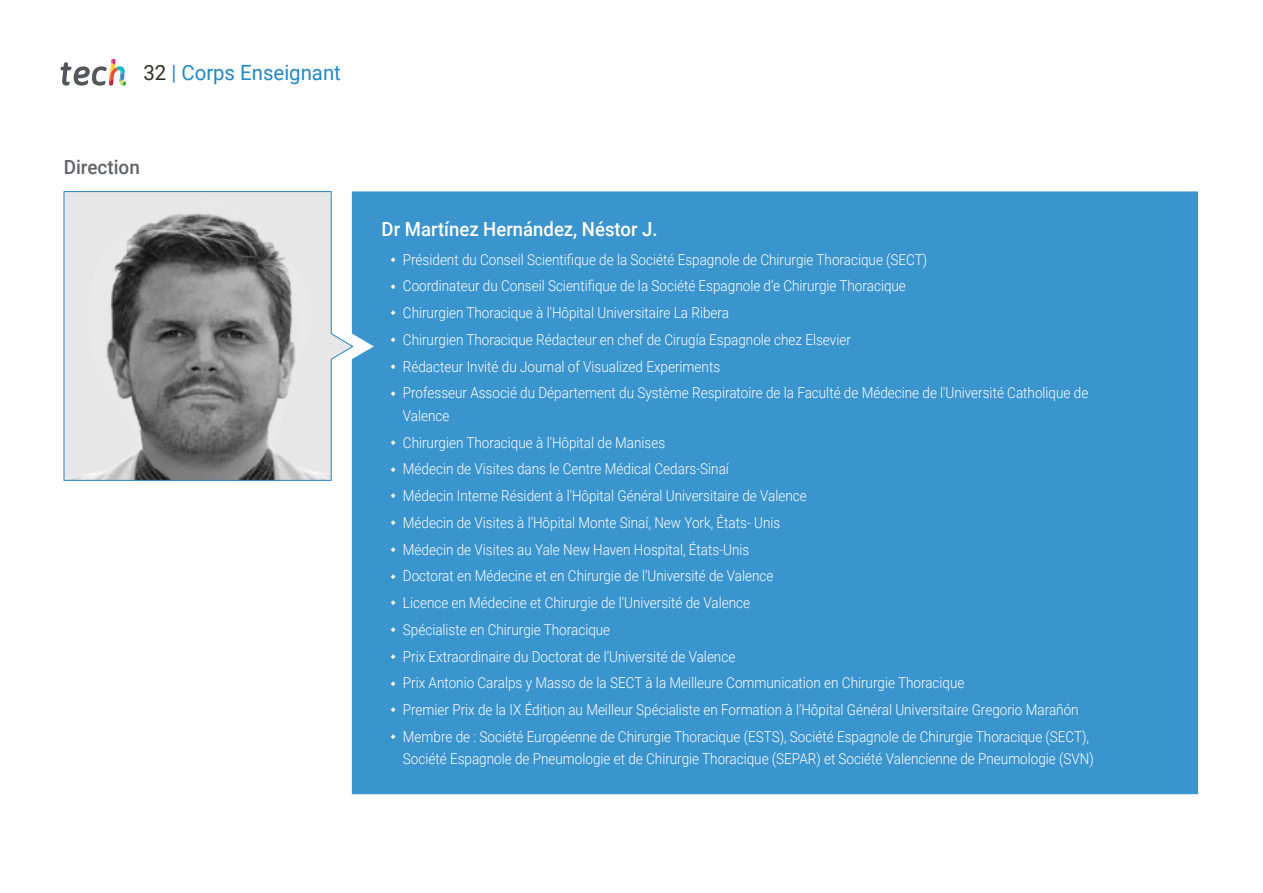
<style>
.page{position:relative;width:1263px;height:893px;background:#fff}
.page>*{position:absolute;margin:0;border:0;box-sizing:border-box;transform-origin:0 0}
.t1{font:21px "Roboto";color:#2488c9}
.t2{font:500 19.5px "Roboto";color:#fff;scale:.95 1}
.t3{font:500 19.5px "Roboto";color:#61646a}
.t4{font:300 15px/26.7px "Roboto";color:#fff;scale:.9 1}
.s1{color:#312e20}
</style>
<div class="page">
<svg style="left:64px;top:191px;width:288px;height:290px;background:#acadae"></svg>
<div style="left:352px;top:191px;width:846px;height:603px;background:#3a94ce"></div>
<svg style="left:61px;top:59px;width:65px;height:27px"></svg>
<svg style="left:391px;top:257px;width:4px;height:5px"></svg>
<svg style="left:391px;top:284px;width:4px;height:5px"></svg>
<svg style="left:391px;top:310px;width:4px;height:5px"></svg>
<svg style="left:391px;top:337px;width:4px;height:5px"></svg>
<svg style="left:391px;top:364px;width:4px;height:5px"></svg>
<svg style="left:391px;top:391px;width:4px;height:5px"></svg>
<svg style="left:391px;top:440px;width:4px;height:5px"></svg>
<svg style="left:391px;top:467px;width:4px;height:5px"></svg>
<svg style="left:391px;top:493px;width:4px;height:5px"></svg>
<svg style="left:391px;top:520px;width:4px;height:5px"></svg>
<svg style="left:391px;top:547px;width:4px;height:5px"></svg>
<svg style="left:391px;top:574px;width:4px;height:5px"></svg>
<svg style="left:391px;top:600px;width:4px;height:5px"></svg>
<svg style="left:391px;top:627px;width:4px;height:5px"></svg>
<svg style="left:391px;top:654px;width:4px;height:5px"></svg>
<svg style="left:391px;top:681px;width:4px;height:5px"></svg>
<svg style="left:391px;top:707px;width:4px;height:5px"></svg>
<svg style="left:391px;top:734px;width:4px;height:5px"></svg>
<h1 class="t1" style="left:144px;top:57px;width:199px"><span class="s1">32</span> | Corps Enseignant</h1>
<h2 class="t3" style="left:64px;top:154px;width:78px">Direction</h2>
<h2 class="t2" style="left:382px;top:215px;width:292px">Dr Martínez Hernández, Néstor J.</h2>
<p class="t4" style="left:403px;top:245px;width:763px">Président du Conseil Scientifique de la Société Espagnole de Chirurgie Thoracique (SECT)<br>Coordinateur du Conseil Scientifique de la Société Espagnole d’e Chirurgie Thoracique<br>Chirurgien Thoracique à l'Hôpital Universitaire La Ribera<br>Chirurgien Thoracique Rédacteur en chef de Cirugía Espagnole chez Elsevier<br>Rédacteur Invité du Journal of Visualized Experiments<br>Professeur Associé du Département du Système Respiratoire de la Faculté de Médecine de l'Université Catholique de</p>
<p class="t4" style="left:403px;top:402px;width:764px">Valence<br>Chirurgien Thoracique à l'Hôpital de Manises<br>Médecin de Visites dans le Centre Médical Cedars-Sinaí<br>Médecin Interne Résident à l'Hôpital Général Universitaire de Valence<br>Médecin de Visites à l’Hôpital Monte Sinaí, New York, États- Unis<br>Médecin de Visites au Yale New Haven Hospital, États-Unis<br>Doctorat en Médecine et en Chirurgie de l’Université de Valence<br>Licence en Médecine et Chirurgie de l'Université de Valence<br>Spécialiste en Chirurgie Thoracique<br>Prix Extraordinaire du Doctorat de l’Université de Valence<br>Prix Antonio Caralps y Masso de la SECT à la Meilleure Communication en Chirurgie Thoracique<br>Premier Prix de la IX Édition au Meilleur Spécialiste en Formation à l’Hôpital Général Universitaire Gregorio Marañón Membre de : Société Européenne de Chirurgie Thoracique (ESTS), Société Espagnole de Chirurgie Thoracique (SECT),</p>
<p class="t4" style="left:403px;top:745px;width:769px">Société Espagnole de Pneumologie et de Chirurgie Thoracique (SEPAR) et Société Valencienne de Pneumologie (SVN)</p>
</div>
